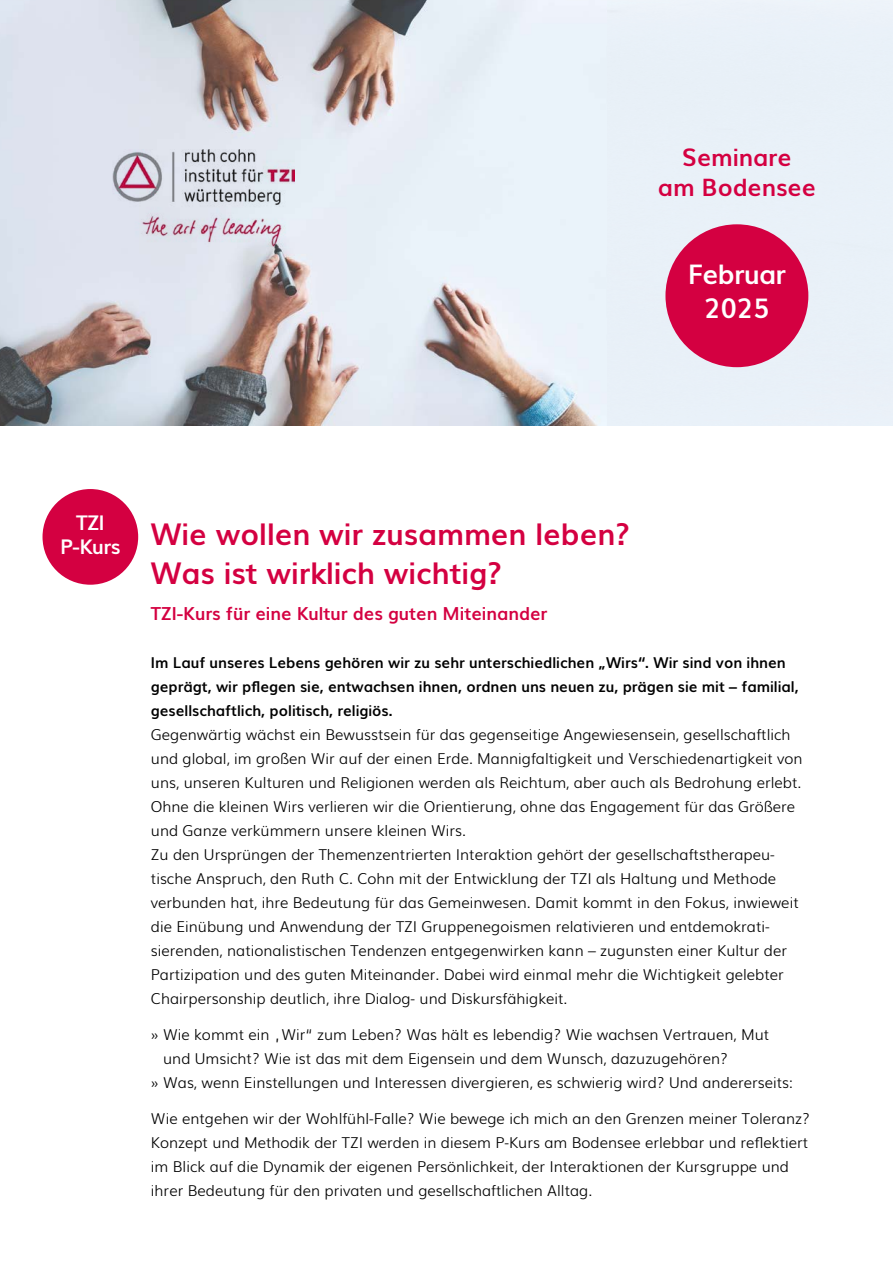
<style>
.page{position:relative;width:893px;height:1263px;background:#fff}
.page>*{position:absolute;margin:0;border:0;box-sizing:border-box;transform-origin:0 0}
.t1{font:700 30px/39px "Muli";color:#d40041}
.t2{font:700 27px/34.5px "Muli";letter-spacing:-.02em;color:#fff;text-align:center}
.t3{font:700 24px/30px "Muli";color:#d40041;text-align:center}
.t4{font:700 20.25px/24px "Muli";color:#fff}
.t5{font:700 18px "Muli";color:#d40041}
.t6{font:300 15px/24px "Muli";color:#000}
.t7{font:700 15px/24px "Muli";color:#000}
</style>
<div class="page">
<img style="left:0;top:0;width:608px;height:425px">
<div style="left:608px;top:0;width:285px;height:425px;background:#e9f1f8"></div>
<img style="left:113px;top:149px;width:182px;height:98px">
<div style="left:43px;top:489px;width:95px;height:96px;background:#d40041;border-radius:50%"></div>
<div style="left:665px;top:224px;width:143px;height:143px;background:#d40041;border-radius:50%"></div>
<h3 class="t3" style="left:658px;top:140px;width:159px">Seminare<br>am Bodensee</h3>
<h2 class="t2" style="left:688px;top:255px;width:99px">Februar<br>2025</h2>
<h3 class="t4" style="left:60px;top:509px;width:62px;text-indent:16px">tzi<br>P-Kurs</h3>
<h1 class="t1" style="left:151px;top:513px;width:481px">Wie wollen wir zusammen leben?<br>Was ist wirklich wichtig?</h1>
<p class="t5" style="left:151px;top:599px;width:398px">TZI-Kurs für eine Kultur des guten Miteinander</p>
<p class="t7" style="left:151px;top:649px;width:649px">Im Lauf unseres Lebens gehören wir zu sehr unterschiedlichen „Wirs“. Wir sind von ihnen geprägt, wir pflegen sie, entwachsen ihnen, ordnen uns neuen zu, prägen sie mit – familial, gesellschaftlich, politisch, religiös.</p>
<p class="t6" style="left:151px;top:721px;width:653px">Gegenwärtig wächst ein Bewusstsein für das gegenseitige Angewiesensein, gesellschaftlich und global, im großen Wir auf der einen Erde. Mannigfaltigkeit und Verschiedenartigkeit von uns, unseren Kulturen und Religionen werden als Reichtum, aber auch als Bedrohung erlebt.<br>Ohne die kleinen Wirs verlieren wir die Orientierung, ohne das Engagement für das Größere und Ganze verkümmern unsere kleinen Wirs.<br>Zu den Ursprüngen der Themenzentrierten Interaktion gehört der gesellschaftstherapeu&shy;tische Anspruch, den Ruth C. Cohn mit der Entwicklung der TZI als Haltung und Methode verbunden hat, ihre Bedeutung für das Gemeinwesen. Damit kommt in den Fokus, inwieweit die Einübung und Anwendung der TZI Gruppenegoismen relativieren und entdemokrati&shy;sierenden, nationalistischen Tendenzen entgegenwirken kann – zugunsten einer Kultur der Partizipation und des guten Miteinander. Dabei wird einmal mehr die Wichtigkeit gelebter Chairpersonship deutlich, ihre Dialog- und Diskursfähigkeit.</p>
<p class="t6" style="left:151px;top:1021px;width:620px">» Wie kommt ein „Wir“ zum Leben? Was hält es lebendig? Wie wachsen Vertrauen, Mut</p>
<p class="t6" style="left:163px;top:1045px;width:566px">und Umsicht? Wie ist das mit dem Eigensein und dem Wunsch, dazuzugehören?</p>
<p class="t6" style="left:151px;top:1069px;width:643px">» Was, wenn Einstellungen und Interessen divergieren, es schwierig wird? Und andererseits:</p>
<p class="t6" style="left:151px;top:1105px;width:660px">Wie entgehen wir der Wohlfühl-Falle? Wie bewege ich mich an den Grenzen meiner Toleranz?<br>Konzept und Methodik der TZI werden in diesem P-Kurs am Bodensee erlebbar und reflektiert im Blick auf die Dynamik der eigenen Persönlichkeit, der Interaktionen der Kursgruppe und ihrer Bedeutung für den privaten und gesellschaftlichen Alltag.</p>
</div>
